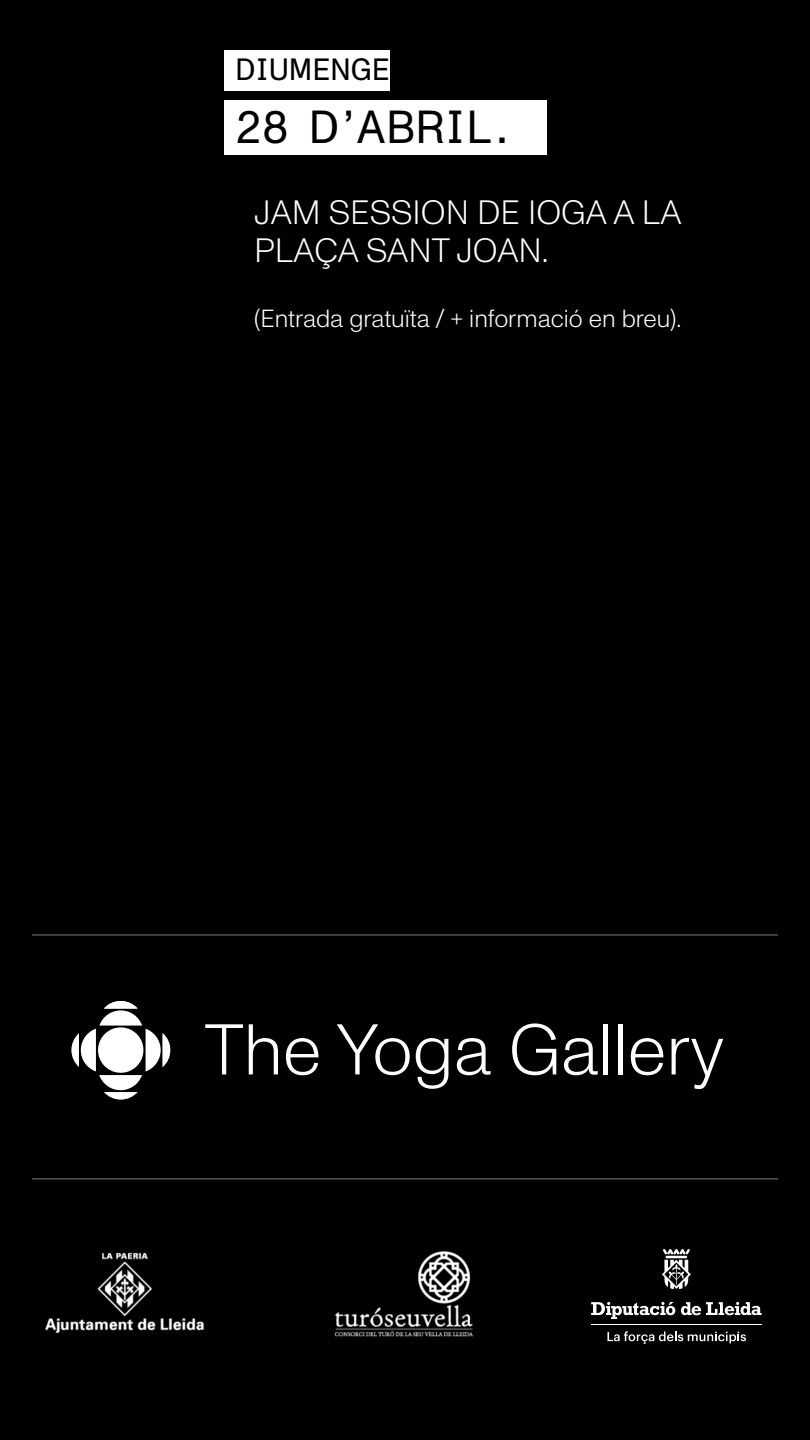
<style>
.page{position:relative;width:810px;height:1440px;background:#000}
.page>*{position:absolute;margin:0;border:0;box-sizing:border-box;transform-origin:0 0}
.t1{font:300 71.55px "ABC Monument Grotesk Unlicensed Trial";color:#fff}
.t2{font:46.35px "ABC Monument Grotesk Semi Mono Unlicensed Trial Regular";color:#000}
.t3{font:300 33.75px/38.2px "ABC Monument Grotesk Unlicensed Trial";color:#fff}
.t4{font:30.75px "ABC Monument Grotesk Semi Mono Unlicensed Trial Regular";color:#000}
.t5{font:300 24.75px "ABC Monument Grotesk Unlicensed Trial";color:#fff}
</style>
<div class="page">
<hr style="left:32px;top:1178px;width:746px;height:1px;background:#808080">
<hr style="left:32px;top:935px;width:746px;height:1px;background:#808080">
<svg style="left:71px;top:1001px;width:99px;height:99px"></svg>
<div style="left:224px;top:50px;width:166px;height:41px;background:#fff"></div>
<div style="left:224px;top:100px;width:323px;height:54px;background:#fff"></div>
<img style="left:45px;top:1251px;width:428px;height:86px">
<hr style="left:591px;top:1325px;width:171px;height:1px;background:#fff">
<svg style="left:591px;top:1302px;width:171px;height:17px"></svg>
<svg style="left:607px;top:1331px;width:139px;height:13px"></svg>
<svg style="left:662px;top:1249px;width:29px;height:40px"></svg>
<p class="t4" style="left:235px;top:52px;width:156px">DIUMENGE</p>
<h2 class="t2" style="left:235px;top:100px;width:278px">28 D’ABRIL.</h2>
<h3 class="t3" style="left:254px;top:193px;width:429px">JAM SESSION DE IOGA A LA<br>PLAÇA SANT JOAN.</h3>
<p class="t5" style="left:254px;top:304px;width:429px">(Entrada gratuïta / + informació en breu).</p>
<h1 class="t1" style="left:204px;top:1009px;width:521px">The Yoga Gallery</h1>
</div>
